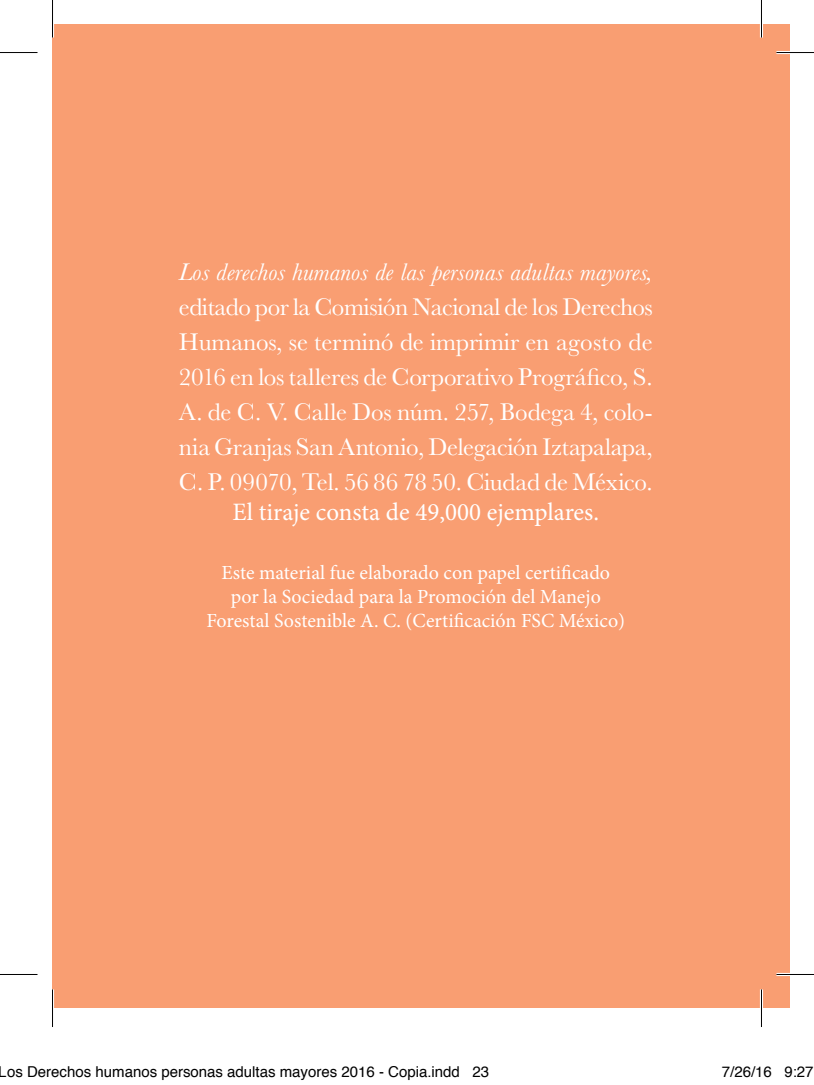
<style>
.page{position:relative;width:814px;height:1085px;background:#fff}
.page>*{position:absolute;margin:0;border:0;box-sizing:border-box;transform-origin:0 0}
.texto_general{font:25px/35px "Baskerville";letter-spacing:-.01em;color:#fff;text-align:justify}
.t1{font:25px "Minion Pro";color:#fff}
.t2{font:20px "Minion Pro";color:#fff}
.t3{font:15px "Helvetica";color:#000}
.s1{font-style:italic}
</style>
<div class="page">
<div style="left:52px;top:24px;width:738px;height:983px;background:#f99e72"></div>
<hr style="left:776px;top:51px;width:38px;height:3px;background:#fff">
<hr style="left:776px;top:972px;width:38px;height:3px;background:#fff">
<hr style="left:51px;top:0;width:3px;height:37px;background:#fff">
<hr style="left:51px;top:989px;width:3px;height:37px;background:#fff">
<hr style="left:760px;top:0;width:3px;height:37px;background:#fff">
<hr style="left:760px;top:989px;width:3px;height:37px;background:#fff">
<hr style="left:0;top:52px;width:38px;height:1px;background:#000">
<hr style="left:776px;top:52px;width:38px;height:1px;background:#000">
<hr style="left:0;top:973px;width:38px;height:1px;background:#000">
<hr style="left:776px;top:973px;width:38px;height:1px;background:#000">
<hr style="left:52px;top:0;width:1px;height:37px;background:#000">
<hr style="left:52px;top:989px;width:1px;height:37px;background:#000">
<hr style="left:761px;top:0;width:1px;height:37px;background:#000">
<hr style="left:761px;top:989px;width:1px;height:37px;background:#000">
<p class="texto_general" style="left:179px;top:255px;width:475px"><span class="s1">Los derechos humanos de las personas adultas mayores, </span>editado por la Comisión Nacional de los Derechos Humanos, se terminó de imprimir en agosto de 2016 en los talleres de Corporativo Prográfico, S.<br>A. de C. V. Calle Dos núm. 257, Bodega 4, colo&shy;nia Granjas San Antonio, Delegación Iztapalapa, C. P. 09070, Tel. 56 86 78 50. Ciudad de México.</p>
<p class="t1" style="left:232px;top:495px;width:368px">El tiraje consta de 49,000 ejemplares.</p>
<p class="t2" style="left:221px;top:559px;width:390px">Este material fue elaborado con papel certificado</p>
<p class="t2" style="left:231px;top:583px;width:372px">por la Sociedad para la Promoción del Manejo</p>
<p class="t2" style="left:206px;top:607px;width:420px">Forestal Sostenible A. C. (Certificación FSC México)</p>
<p class="t3" style="left:-1px;top:1060px;width:492px">Los Derechos humanos personas adultas mayores 2016 - Copia.indd 23</p>
<p class="t3" style="left:722px;top:1060px;width:93px">7/26/16 9:27</p>
</div>
